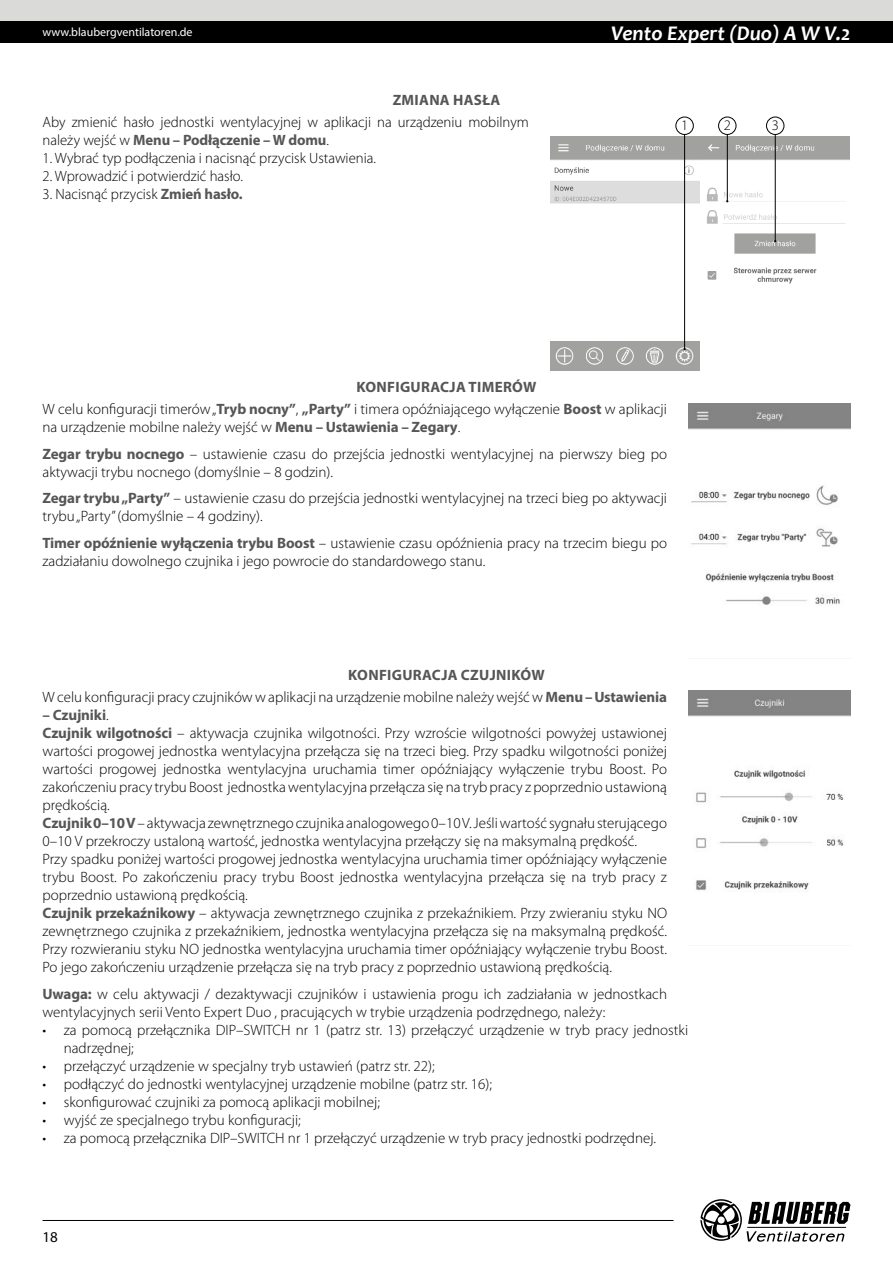
<style>
.page{position:relative;width:893px;height:1263px;background:#fff}
.page>*{position:absolute;margin:0;border:0;box-sizing:border-box;transform-origin:0 0}
.t1{font:italic 700 21px "Candara";color:#fff}
.t2{font:300 15px/18px "Myriad Pro";color:#000}
.t3{font:700 15px "Myriad Pro";letter-spacing:.02em;color:#575656}
.t4{font:15px "Myriad Pro";color:#000}
.t5{font:300 14.55px "Myriad Pro";color:#000}
.t6{font:12px "Myriad Pro";color:#fff}
.s1{font-weight:700;color:#575656}
</style>
<div class="page">
<img style="left:551px;top:137px;width:148px;height:234px">
<img style="left:701px;top:137px;width:149px;height:147px">
<div style="left:676px;top:117px;width:17px;height:18px;border:1px solid #000;border-radius:50%"></div>
<hr style="left:684px;top:134px;width:1px;height:215px;background:#000">
<div style="left:718px;top:117px;width:18px;height:18px;border:1px solid #000;border-radius:50%"></div>
<hr style="left:727px;top:134px;width:1px;height:67px;background:#000">
<div style="left:766px;top:117px;width:18px;height:18px;border:1px solid #000;border-radius:50%"></div>
<hr style="left:775px;top:134px;width:1px;height:107px;background:#000">
<img style="left:688px;top:403px;width:162px;height:202px">
<img style="left:688px;top:691px;width:162px;height:201px">
<div style="left:0;top:0;width:893px;height:21px;background:#dadad9"></div>
<div style="left:0;top:21px;width:893px;height:22px;background:#000"></div>
<svg style="left:700px;top:1199px;width:150px;height:43px"></svg>
<hr style="left:43px;top:1220px;width:631px;height:1px;background:#000">
<p class="t6" style="left:43px;top:25px;width:152px">www.blaubergventilatoren.de</p>
<p class="t3" style="left:393px;top:90px;width:109px">ZMIANA HASŁA</p>
<p class="t2" style="left:43px;top:113px;width:488px">Aby zmienić hasło jednostki wentylacyjnej w aplikacji na urządzeniu mobilnym należy wejść w <span class="s1">Menu – Podłączenie – W domu</span>.</p>
<p class="t2" style="left:43px;top:149px;width:335px">1. Wybrać typ podłączenia i nacisnąć przycisk Ustawienia.</p>
<p class="t2" style="left:43px;top:167px;width:202px">2. Wprowadzić i potwierdzić hasło.</p>
<p class="t2" style="left:43px;top:185px;width:202px">3. Nacisnąć przycisk <span class="s1">Zmień hasło.</span></p>
<p class="t3" style="left:357px;top:378px;width:181px">KONFIGURACJA TIMERÓW</p>
<h1 class="t1" style="left:611px;top:20px;width:241px">Vento Expert (Duo) A W V.2</h1>
<p class="t5" style="left:681px;top:117px;width:9px">1</p>
<p class="t5" style="left:724px;top:117px;width:9px">2</p>
<p class="t5" style="left:772px;top:117px;width:9px">3</p>
<p class="t2" style="left:43px;top:401px;width:626px">W celu konfiguracji timerów „<span class="s1">Tryb nocny”</span>, <span class="s1">„Party”</span> i timera opóźniającego wyłączenie <span class="s1">Boost</span> w aplikacji na urządzenie mobilne należy wejść w <span class="s1">Menu – Ustawienia – Zegary</span>.</p>
<p class="t2" style="left:43px;top:445px;width:626px"><span class="s1">Zegar trybu nocnego</span> – ustawienie czasu do przejścia jednostki wentylacyjnej na pierwszy bieg po aktywacji trybu nocnego (domyślnie – 8 godzin).</p>
<p class="t2" style="left:43px;top:490px;width:626px"><span class="s1">Zegar trybu „Party”</span> – ustawienie czasu do przejścia jednostki wentylacyjnej na trzeci bieg po aktywacji trybu „Party” (domyślnie – 4 godziny).</p>
<p class="t2" style="left:43px;top:534px;width:626px"><span class="s1">Timer opóźnienie wyłączenia trybu Boost</span> – ustawienie czasu opóźnienia pracy na trzecim biegu po zadziałaniu dowolnego czujnika i jego powrocie do standardowego stanu.</p>
<p class="t3" style="left:348px;top:665px;width:198px">KONFIGURACJA CZUJNIKÓW</p>
<p class="t2" style="left:43px;top:688px;width:626px">W celu konfiguracji pracy czujników w aplikacji na urządzenie mobilne należy wejść w <span class="s1">Menu – Ustawienia</span></p>
<p class="t2" style="left:43px;top:706px;width:626px"><span class="s1">– Czujniki</span>.<br><span class="s1">Czujnik wilgotności</span> – aktywacja czujnika wilgotności. Przy wzroście wilgotności powyżej ustawionej wartości progowej jednostka wentylacyjna przełącza się na trzeci bieg. Przy spadku wilgotności poniżej wartości progowej jednostka wentylacyjna uruchamia timer opóźniający wyłączenie trybu Boost. Po zakończeniu pracy trybu Boost jednostka wentylacyjna przełącza się na tryb pracy z poprzednio ustawioną prędkością.<br><span class="s1">Czujnik 0–10 V</span> – aktywacja zewnętrznego czujnika analogowego 0–10 V. Jeśli wartość sygnału sterującego 0–10 V przekroczy ustaloną wartość, jednostka wentylacyjna przełączy się na maksymalną prędkość.<br>Przy spadku poniżej wartości progowej jednostka wentylacyjna uruchamia timer opóźniający wyłączenie trybu Boost. Po zakończeniu pracy trybu Boost jednostka wentylacyjna przełącza się na tryb pracy z poprzednio ustawioną prędkością.<br><span class="s1">Czujnik przekaźnikowy</span> – aktywacja zewnętrznego czujnika z przekaźnikiem. Przy zwieraniu styku NO zewnętrznego czujnika z przekaźnikiem, jednostka wentylacyjna przełącza się na maksymalną prędkość.<br>Przy rozwieraniu styku NO jednostka wentylacyjna uruchamia timer opóźniający wyłączenie trybu Boost.<br>Po jego zakończeniu urządzenie przełącza się na tryb pracy z poprzednio ustawioną prędkością.</p>
<p class="t2" style="left:43px;top:985px;width:626px"><span class="s1">Uwaga:</span> w celu aktywacji / dezaktywacji czujników i ustawienia progu ich zadziałania w jednostkach wentylacyjnych serii Vento Expert Duo , pracujących w trybie urządzenia podrzędnego, należy:</p>
<p class="t2" style="left:64px;top:1021px;width:626px;text-indent:-21px">• za pomocą przełącznika DIP–SWITCH nr 1 (patrz str. 13) przełączyć urządzenie w tryb pracy jednostki nadrzędnej;</p>
<p class="t2" style="left:43px;top:1057px;width:394px">• przełączyć urządzenie w specjalny tryb ustawień (patrz str. 22);</p>
<p class="t2" style="left:43px;top:1075px;width:451px">• podłączyć do jednostki wentylacyjnej urządzenie mobilne (patrz str. 16);</p>
<p class="t2" style="left:43px;top:1093px;width:339px">• skonfigurować czujniki za pomocą aplikacji mobilnej;</p>
<p class="t2" style="left:43px;top:1111px;width:260px">• wyjść ze specjalnego trybu konfiguracji;</p>
<p class="t2" style="left:43px;top:1129px;width:615px">• za pomocą przełącznika DIP–SWITCH nr 1 przełączyć urządzenie w tryb pracy jednostki podrzędnej.</p>
<p class="t4" style="left:43px;top:1227px;width:17px">18</p>
</div>
